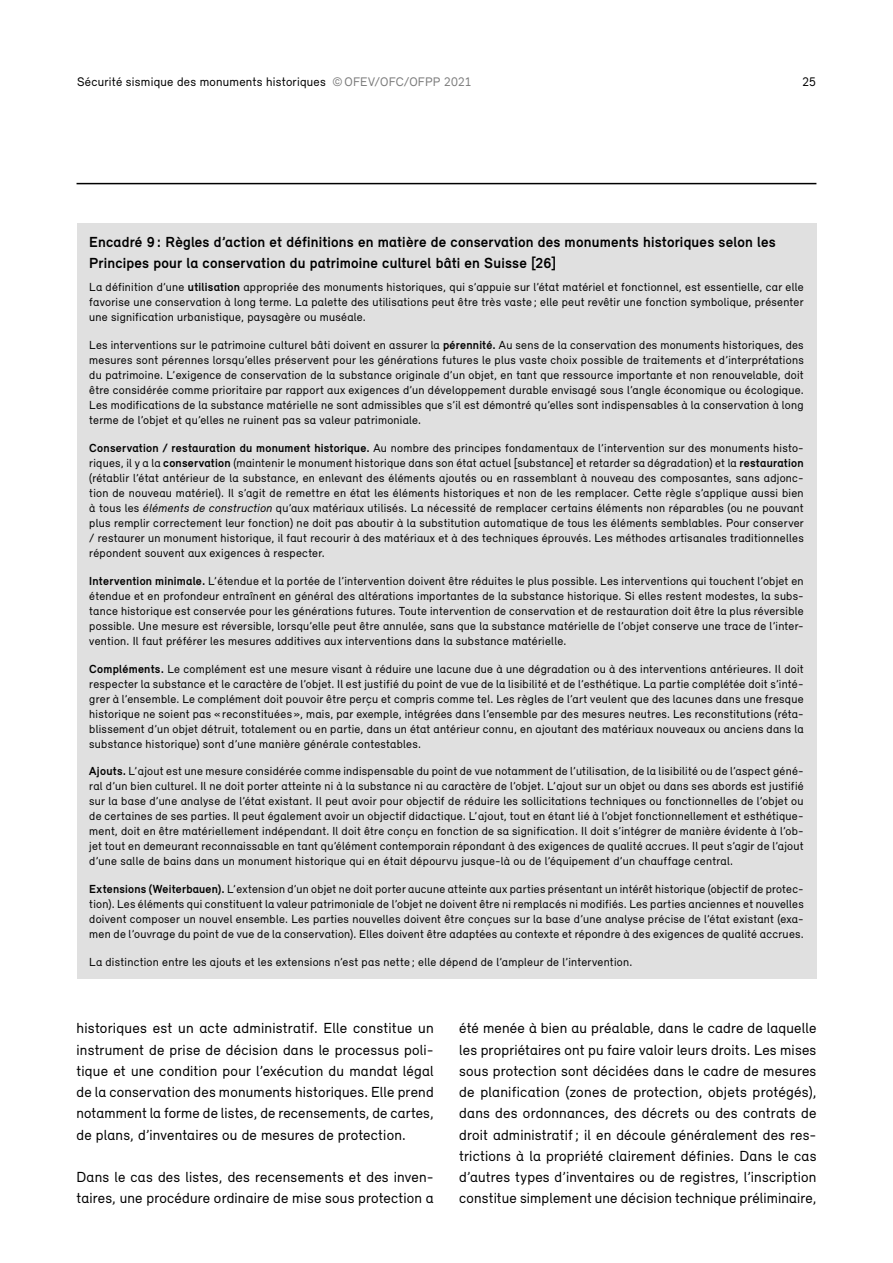
<style>
.page{position:relative;width:893px;height:1263px;background:#fff}
.page>*{position:absolute;margin:0;border:0;box-sizing:border-box;transform-origin:0 0}
._07_Inhalt_07_Grundtext{font:15px/21.3px "Relevant";letter-spacing:.015em;color:#000;text-align:justify}
._13_Wissensboxen_13_Untertitel{font:700 15px/21.3px "Relevant";letter-spacing:.015em;color:#000}
.t1{font:12.75px "Relevant";letter-spacing:.02em;color:#000}
._13_Wissensboxen_13_Grundtext{font:12px/15px "Relevant";letter-spacing:.02em;color:#000;text-align:justify}
.s1{color:#7c7c7c}
.s2{font-weight:700}
.s3{font-style:italic}
</style>
<div class="page">
<hr style="left:77px;top:183px;width:739px;height:1px;background:#000">
<div style="left:77px;top:223px;width:739px;height:755px;background:#e0e0e0"></div>
<p class="t1" style="left:77px;top:74px;width:396px">Sécurité sismique des monuments historiques <span class="s1">©OFEV/OFC/OFPP 2021</span></p>
<p class="t1" style="left:802px;top:74px;width:15px">25</p>
<h3 class="_13_Wissensboxen_13_Untertitel" style="left:89px;top:231px;width:688px">Encadré 9 : Règles d’action et définitions en matière de conservation des monuments historiques selon les<br>Principes pour la conservation du patrimoine culturel bâti en Suisse [26]</h3>
<p class="_13_Wissensboxen_13_Grundtext" style="left:89px;top:280px;width:716px">La définition d’une <span class="s2">utilisation</span> appropriée des monuments historiques, qui s’appuie sur l’état matériel et fonctionnel, est essentielle, car elle favorise une conservation à long terme. La palette des utilisations peut être très vaste ; elle peut revêtir une fonction symbolique, présenter une signification urbanistique, paysagère ou muséale.</p>
<p class="_13_Wissensboxen_13_Grundtext" style="left:89px;top:337px;width:716px">Les interventions sur le patrimoine culturel bâti doivent en assurer la <span class="s2">pérennité.</span> Au sens de la conservation des monuments historiques, des mesures sont pérennes lorsqu’elles préservent pour les générations futures le plus vaste choix possible de traitements et d’interprétations du patrimoine. L’exigence de conservation de la substance originale d’un objet, en tant que ressource importante et non renouvelable, doit être considérée comme prioritaire par rapport aux exigences d’un développement durable envisagé sous l’angle économique ou écologique.<br>Les modifications de la substance matérielle ne sont admissibles que s’il est démontré qu’elles sont indispensables à la conservation à long terme de l’objet et qu’elles ne ruinent pas sa valeur patrimoniale.</p>
<p class="_13_Wissensboxen_13_Grundtext" style="left:89px;top:440px;width:716px"><span class="s2">Conservation / restauration du monument historique.</span> Au nombre des principes fondamentaux de l’intervention sur des monuments histo&shy;riques, il y a la <span class="s2">conservation</span> (maintenir le monument historique dans son état actuel [substance] et retarder sa dégradation) et la <span class="s2">restauration </span>(rétablir l’état antérieur de la substance, en enlevant des éléments ajoutés ou en rassemblant à nouveau des composantes, sans adjonc&shy;tion de nouveau matériel). Il s’agit de remettre en état les éléments historiques et non de les remplacer. Cette règle s’applique aussi bien à tous les <span class="s3">éléments de construction</span> qu’aux matériaux utilisés. La nécessité de remplacer certains éléments non réparables (ou ne pouvant plus remplir correctement leur fonction) ne doit pas aboutir à la substitution automatique de tous les éléments semblables. Pour conserver / restaurer un monument historique, il faut recourir à des matériaux et à des techniques éprouvés. Les méthodes artisanales traditionnelles répondent souvent aux exigences à respecter.</p>
<p class="_13_Wissensboxen_13_Grundtext" style="left:89px;top:573px;width:716px"><span class="s2">Intervention minimale.</span> L’étendue et la portée de l’intervention doivent être réduites le plus possible. Les interventions qui touchent l’objet en étendue et en profondeur entraînent en général des altérations importantes de la substance historique. Si elles restent modestes, la subs&shy;tance historique est conservée pour les générations futures. Toute intervention de conservation et de restauration doit être la plus réversible possible. Une mesure est réversible, lorsqu’elle peut être annulée, sans que la substance matérielle de l’objet conserve une trace de l’inter&shy;vention. Il faut préférer les mesures additives aux interventions dans la substance matérielle.</p>
<p class="_13_Wissensboxen_13_Grundtext" style="left:89px;top:661px;width:716px"><span class="s2">Compléments.</span> Le complément est une mesure visant à réduire une lacune due à une dégradation ou à des interventions antérieures. Il doit respecter la substance et le caractère de l’objet. Il est justifié du point de vue de la lisibilité et de l’esthétique. La partie complétée doit s’inté&shy;grer à l’ensemble. Le complément doit pouvoir être perçu et compris comme tel. Les règles de l’art veulent que des lacunes dans une fresque historique ne soient pas « reconstituées », mais, par exemple, intégrées dans l’ensemble par des mesures neutres. Les reconstitutions (réta&shy;blissement d’un objet détruit, totalement ou en partie, dans un état antérieur connu, en ajoutant des matériaux nouveaux ou anciens dans la substance historique) sont d’une manière générale contestables.</p>
<p class="_13_Wissensboxen_13_Grundtext" style="left:89px;top:763px;width:716px"><span class="s2">Ajouts.</span> L’ajout est une mesure considérée comme indispensable du point de vue notamment de l’utilisation, de la lisibilité ou de l’aspect géné&shy;ral d’un bien culturel. Il ne doit porter atteinte ni à la substance ni au caractère de l’objet. L’ajout sur un objet ou dans ses abords est justifié sur la base d’une analyse de l’état existant. Il peut avoir pour objectif de réduire les sollicitations techniques ou fonctionnelles de l’objet ou de certaines de ses parties. Il peut également avoir un objectif didactique. L’ajout, tout en étant lié à l’objet fonctionnellement et esthétique&shy;ment, doit en être matériellement indépendant. Il doit être conçu en fonction de sa signification. Il doit s’intégrer de manière évidente à l’ob&shy;jet tout en demeurant reconnaissable en tant qu’élément contemporain répondant à des exigences de qualité accrues. Il peut s’agir de l’ajout d’une salle de bains dans un monument historique qui en était dépourvu jusque-là ou de l’équipement d’un chauffage central.</p>
<p class="_13_Wissensboxen_13_Grundtext" style="left:89px;top:881px;width:716px"><span class="s2">Extensions (Weiterbauen).</span> L’extension d’un objet ne doit porter aucune atteinte aux parties présentant un intérêt historique (objectif de protec&shy;tion). Les éléments qui constituent la valeur patrimoniale de l’objet ne doivent être ni remplacés ni modifiés. Les parties anciennes et nouvelles doivent composer un nouvel ensemble. Les parties nouvelles doivent être conçues sur la base d’une analyse précise de l’état existant (exa&shy;men de l’ouvrage du point de vue de la conservation). Elles doivent être adaptées au contexte et répondre à des exigences de qualité accrues.</p>
<p class="_13_Wissensboxen_13_Grundtext" style="left:89px;top:954px;width:545px">La distinction entre les ajouts et les extensions n’est pas nette ; elle dépend de l’ampleur de l’intervention.</p>
<p class="_07_Inhalt_07_Grundtext" style="left:77px;top:1017px;width:359px">historiques est un acte administratif. Elle constitue un instrument de prise de décision dans le processus poli&shy;tique et une condition pour l’exécution du mandat légal de la conservation des monuments historiques. Elle prend notamment la forme de listes, de recensements, de cartes, de plans, d’inventaires ou de mesures de protection.</p>
<p class="_07_Inhalt_07_Grundtext" style="left:77px;top:1166px;width:359px">Dans le cas des listes, des recensements et des inven&shy;taires, une procédure ordinaire de mise sous protection a</p>
<p class="_07_Inhalt_07_Grundtext" style="left:459px;top:1017px;width:359px">été menée à bien au préalable, dans le cadre de laquelle les propriétaires ont pu faire valoir leurs droits. Les mises sous protection sont décidées dans le cadre de mesures de planification (zones de protection, objets protégés), dans des ordonnances, des décrets ou des contrats de droit administratif; il en découle généralement des res&shy;trictions à la propriété clairement définies. Dans le cas d’autres types d’inventaires ou de registres, l’inscription constitue simplement une décision technique préliminaire,</p>
</div>
